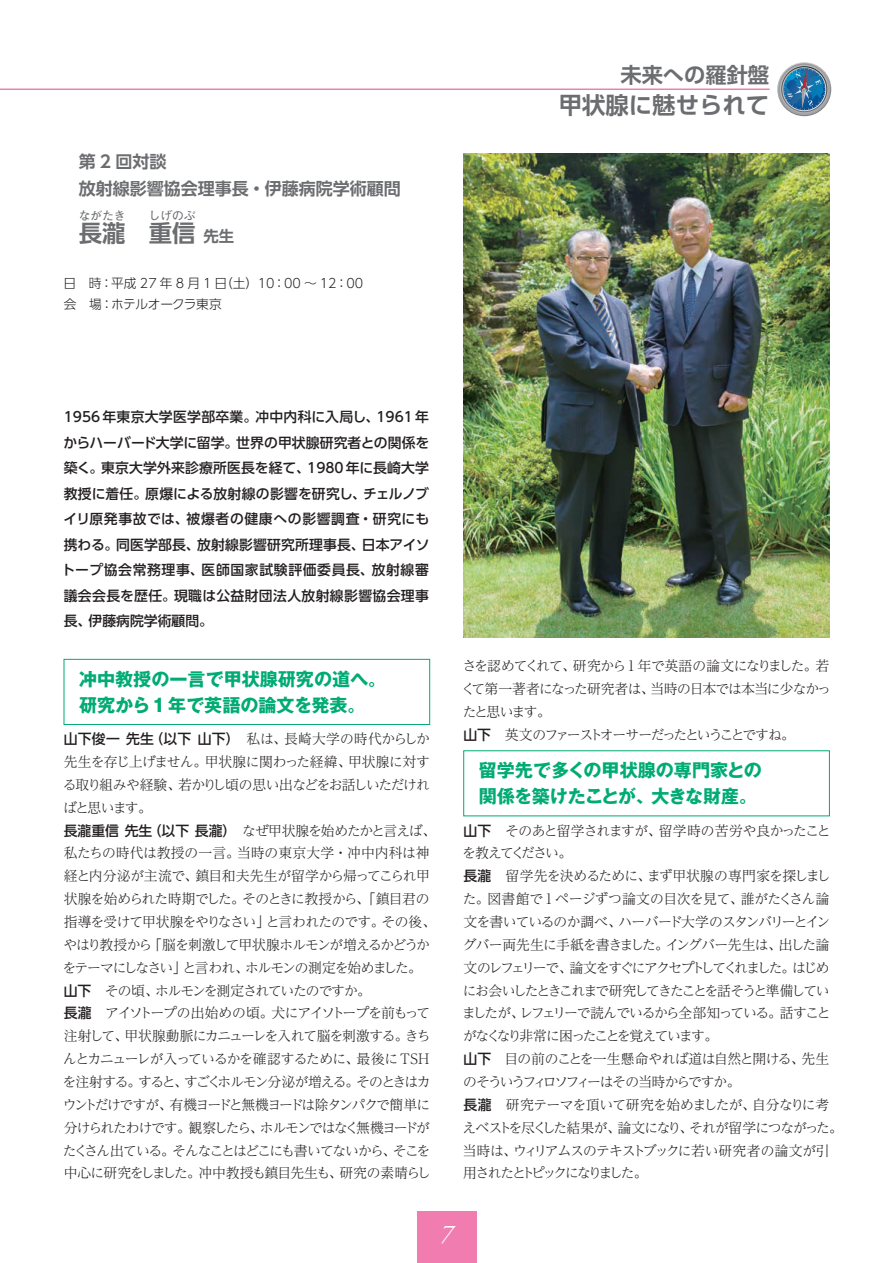
<style>
.page{position:relative;width:893px;height:1263px;background:#fff}
.page>*{position:absolute;margin:0;border:0;box-sizing:border-box;transform-origin:0 0}
.t1{font:italic 25.5px "Adobe Garamond";color:#fff}
.t2{font:700 23.4px "UD Shin Go Pro De";color:#6c6d70}
.t3{font:700 23.4px "UD Shin Go Pr 6 N De";color:#6c6d70}
.t4{font:700 21.3px "UD Shin Go Pro De";color:#6c6d70}
.t5{font:700 18px/25.5px "Gothic MB101 Pro";color:#00ab74}
.t6{font:700 16.95px/27.5px "UD Shin Go Pr 6 N De";color:#6c6d70}
.t7{font:700 15.45px "UD Shin Go Pr 6 N De";color:#6c6d70}
.t8{font:300 13.8px/22.8px "Reim Pr 6 N";letter-spacing:-.08em;color:#231f20}
.t9{font:500 13.8px/25.5px "UD Shin Go Pr 6 N";letter-spacing:.025em;color:#231f20;text-align:justify}
.t10{font:300 12.75px/21.3px "UD Shin Go Pr 6 N";letter-spacing:-.015em;color:#231f20}
.t11{font:700 11.7px "UD Shin Go Pr 6 N De";color:#6c6d70}
.s1{font-size:23.4px}
.s2{font-family:"UD Shin Go Pr 6 N";font-weight:500}
</style>
<div class="page">
<hr style="left:0;top:89px;width:770px;height:1px;background:#f17cb0">
<svg style="left:777px;top:62px;width:54px;height:54px"></svg>
<svg style="left:778px;top:63px;width:52px;height:52px"></svg>
<svg style="left:780px;top:68px;width:48px;height:45px;background:#5b89ab"></svg>
<div style="left:64px;top:659px;width:366px;height:66px;border:1px solid #00ab74"></div>
<img style="left:463px;top:153px;width:366px;height:485px">
<div style="left:417px;top:1212px;width:59px;height:51px;background:#f17cb0"></div>
<p class="t6" style="left:79px;top:147px;width:324px">第 2 回対談<br>放射線影響協会理事長・伊藤病院学術顧問</p>
<h2 class="t3" style="left:79px;top:214px;width:95px">長瀧 重</h2>
<p class="t11" style="left:79px;top:206px;width:48px">ながたき</p>
<p class="t11" style="left:149px;top:206px;width:48px">しげのぶ</p>
<p class="t7" style="left:172px;top:223px;width:64px"><span class="s1">信</span>先生</p>
<p class="t10" style="left:64px;top:272px;width:301px">日　時：平成 27 年 8 月 1 日（土）10：00 〜 12：00会　場：ホテルオークラ東京</p>
<p class="t9" style="left:61px;top:404px;width:370px">1956年東京大学医学部卒業。冲中内科に入局し、1961年からハーバード大学に留学。世界の甲状腺研究者との関係を築く。東京大学外来診療所医長を経て、1980年に長崎大学教授に着任。原爆による放射線の影響を研究し、チェルノブイリ原発事故では、被爆者の健康への影響調査・研究にも携わる。同医学部長、放射線影響研究所理事長、日本アイソトープ協会常務理事、医師国家試験評価委員長、放射線審議会会長を歴任。現職は公益財団法人放射線影響協会理事長、伊藤病院学術顧問。</p>
<h3 class="t4" style="left:620px;top:57px;width:150px">未来への羅針盤</h3>
<h2 class="t2" style="left:559px;top:86px;width:212px">甲状腺に魅せられて</h2>
<h3 class="t5" style="left:79px;top:664px;width:309px">冲中教授の一言で甲状腺研究の道へ。研究から1年で英語の論文を発表。</h3>
<p class="t8" style="left:461px;top:654px;width:371px">さを認めてくれて、研究から1 年で英語の論文になりました。若くて第一著者になった研究者は、当時の日本では本当に少なかったと思います。<br><span class="s2">山下</span>　英文のファーストオーサーだったということですね。</p>
<p class="t8" style="left:63px;top:727px;width:375px"><span class="s2">山下俊一 先生（以下 山下）</span>　私は、長崎大学の時代からしか先生を存じ上げません。甲状腺に関わった経緯、甲状腺に対する取り組みや経験、若かりし頃の思い出などをお話しいただければと思います。<br><span class="s2">長瀧重信 先生（以下 長瀧）</span>　なぜ甲状腺を始めたかと言えば、私たちの時代は教授の一言。当時の東京大学・冲中内科は神経と内分泌が主流で、鎮目和夫先生が留学から帰ってこられ甲状腺を始められた時期でした。そのときに教授から、「鎮目君の指導を受けて甲状腺をやりなさい」と言われたのです。その後、やはり教授から「脳を刺激して甲状腺ホルモンが増えるかどうかをテーマにしなさい」と言われ、ホルモンの測定を始めました。<span class="s2">山下</span>　その頃、ホルモンを測定されていたのですか。<br><span class="s2">長瀧</span>　アイソトープの出始めの頃。犬にアイソトープを前もって注射して、甲状腺動脈にカニューレを入れて脳を刺激する。きちんとカニューレが入っているかを確認するために、最後に TSHを注射する。すると、すごくホルモン分泌が増える。そのときはカウントだけですが、有機ヨードと無機ヨードは除タンパクで簡単に分けられたわけです。観察したら、ホルモンではなく無機ヨードがたくさん出ている。そんなことはどこにも書いてないから、そこを中心に研究をしました。冲中教授も鎮目先生も、研究の素晴らし</p>
<h3 class="t5" style="left:479px;top:756px;width:285px">留学先で多くの甲状腺の専門家との関係を築けたことが、大きな財産。</h3>
<p class="t8" style="left:462px;top:818px;width:382px"><span class="s2">山下</span>　そのあと留学されますが、留学時の苦労や良かったことを教えてください。<br><span class="s2">長瀧</span>　留学先を決めるために、まず甲状腺の専門家を探しました。図書館で1 ページずつ論文の目次を見て、誰がたくさん論文を書いているのか調べ、ハーバード大学のスタンバリーとイングバー両先生に手紙を書きました。イングバー先生は、出した論文のレフェリーで、論文をすぐにアクセプトしてくれました。はじめにお会いしたときこれまで研究してきたことを話そうと準備していましたが、レフェリーで読んでいるから全部知っている。話すことがなくなり非常に困ったことを覚えています。<br><span class="s2">山下</span>　目の前のことを一生懸命やれば道は自然と開ける、先生のそういうフィロソフィーはその当時からですか。<br><span class="s2">長瀧</span>　研究テーマを頂いて研究を始めましたが、自分なりに考えベストを尽くした結果が、論文になり、それが留学につながった。当時は、ウィリアムスのテキストブックに若い研究者の論文が引用されたとトピックになりました。</p>
<h1 class="t1" style="left:440px;top:1220px;width:14px">7</h1>
</div>
